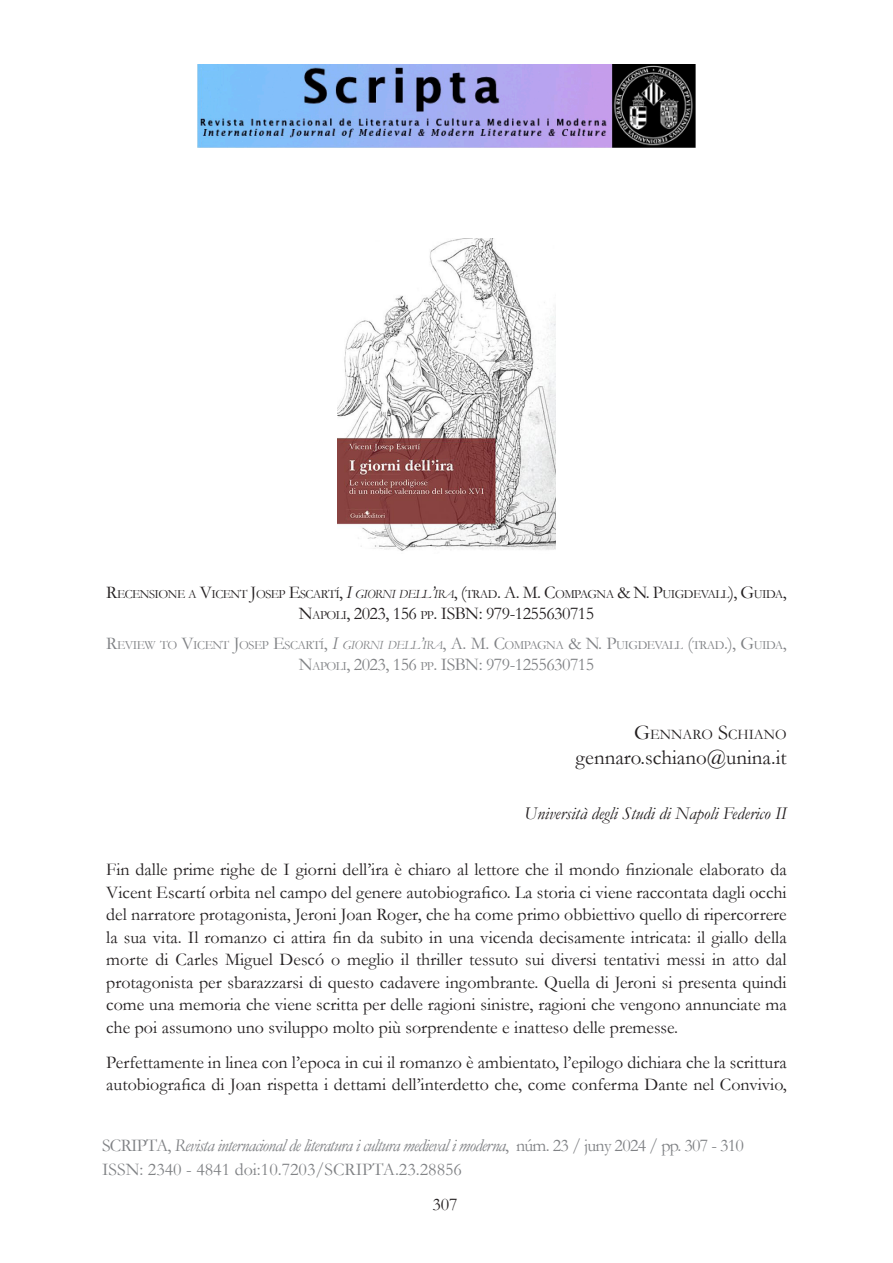
<style>
.page{position:relative;width:893px;height:1263px;background:#fff}
.page>*{position:absolute;margin:0;border:0;box-sizing:border-box;transform-origin:0 0}
.t1{font:21px "Garamond";color:#231f20}
.text_normal{font:18px/22.5px "Garamond";color:#231f20;text-align:justify}
.t2{font:18px/23.2px "Garamond";color:#808285}
.t3{font:italic 18px "Garamond";color:#231f20}
.títol_ressenya{font:18px "Garamond";letter-spacing:-.03em;color:#231f20}
.títol_ressenya-2{font:18px "Garamond";letter-spacing:-.03em;color:#808285}
.t4{font:14.7px "Garamond";color:#231f20}
.títol_ressenya-3{font:12.6px "Garamond";letter-spacing:-.045em;color:#231f20}
.títol_ressenya-4{font:12.6px "Garamond";letter-spacing:-.045em;color:#808285}
.s1{font-size:18px}
.s2{font-style:italic;font-size:18px}
.s3{font-style:italic}
.s4{font-size:12.6px}
.s5{font-size:21px}
</style>
<div class="page">
<img style="left:197px;top:64px;width:499px;height:84px">
<img style="left:337px;top:238px;width:219px;height:313px">
<p class="títol_ressenya-3" style="left:106px;top:587px;width:682px"><span class="s1">R</span>ECENSIONE A <span class="s1">V</span>ICENT <span class="s1">J</span>OSEP <span class="s1">E</span>SCARTÍ<span class="s1">,</span> <span class="s2">I</span> <span class="s3">GIORNI DELL</span><span class="s2">’</span><span class="s3">IRA</span><span class="s1">, (</span>TRAD<span class="s1">. A. M. C</span>OMPAGNA <span class="s1">&amp; N. P</span>UIGDEVALL<span class="s1">), G</span>UIDA<span class="s1">,</span></p>
<p class="títol_ressenya" style="left:299px;top:603px;width:297px">N<span class="s4">APOLI</span>, 2023, 156 <span class="s4">PP</span>. ISBN: 979-1255630715</p>
<p class="títol_ressenya-4" style="left:106px;top:638px;width:682px"><span class="s1">R</span>EVIEW TO <span class="s1">V</span>ICENT <span class="s1">J</span>OSEP <span class="s1">E</span>SCARTÍ<span class="s1">,</span> <span class="s2">I</span> <span class="s3">GIORNI DELL</span><span class="s2">’</span><span class="s3">IRA</span><span class="s1">, A. M. C</span>OMPAGNA <span class="s1">&amp; N. P</span>UIGDEVALL <span class="s1">(</span>TRAD<span class="s1">.), G</span>UIDA<span class="s1">,</span></p>
<p class="títol_ressenya-2" style="left:299px;top:654px;width:297px">N<span class="s4">APOLI</span>, 2023, 156 <span class="s4">PP</span>. ISBN: 979-1255630715</p>
<p class="t4" style="left:634px;top:725px;width:154px"><span class="s5">G</span>ENNARO <span class="s5">S</span>CHIANO</p>
<p class="t1" style="left:575px;top:745px;width:213px">gennaro.schiano@unina.it</p>
<p class="t3" style="left:524px;top:803px;width:264px">Università degli Studi di Napoli Federico II</p>
<p class="text_normal" style="left:106px;top:858px;width:682px">Fin dalle prime righe de I giorni dell’ira è chiaro al lettore che il mondo finzionale elaborato da Vicent Escartí orbita nel campo del genere autobiografico. La storia ci viene raccontata dagli occhi del narratore protagonista, Jeroni Joan Roger, che ha come primo obbiettivo quello di ripercorrere la sua vita. Il romanzo ci attira fin da subito in una vicenda decisamente intricata: il giallo della morte di Carles Miguel Descó o meglio il thriller tessuto sui diversi tentativi messi in atto dal protagonista per sbarazzarsi di questo cadavere ingombrante. Quella di Jeroni si presenta quindi come una memoria che viene scritta per delle ragioni sinistre, ragioni che vengono annunciate ma che poi assumono uno sviluppo molto più sorprendente e inatteso delle premesse.</p>
<p class="text_normal" style="left:106px;top:1051px;width:682px">Perfettamente in linea con l’epoca in cui il romanzo è ambientato, l’epilogo dichiara che la scrittura autobiografica di Joan rispetta i dettami dell’interdetto che, come conferma Dante nel Convivio,</p>
<p class="t2" style="left:102px;top:1134px;width:643px">SCRIPTA, <span class="s3">Revista internacional de literatura i cultura medieval i moderna</span>, núm. 23 / juny 2024 / pp. 307 - 310<br>ISSN: 2340 - 4841 doi:10.7203/SCRIPTA.23.28856</p>
<p class="text_normal" style="left:432px;top:1192px;width:27px">307</p>
</div>
